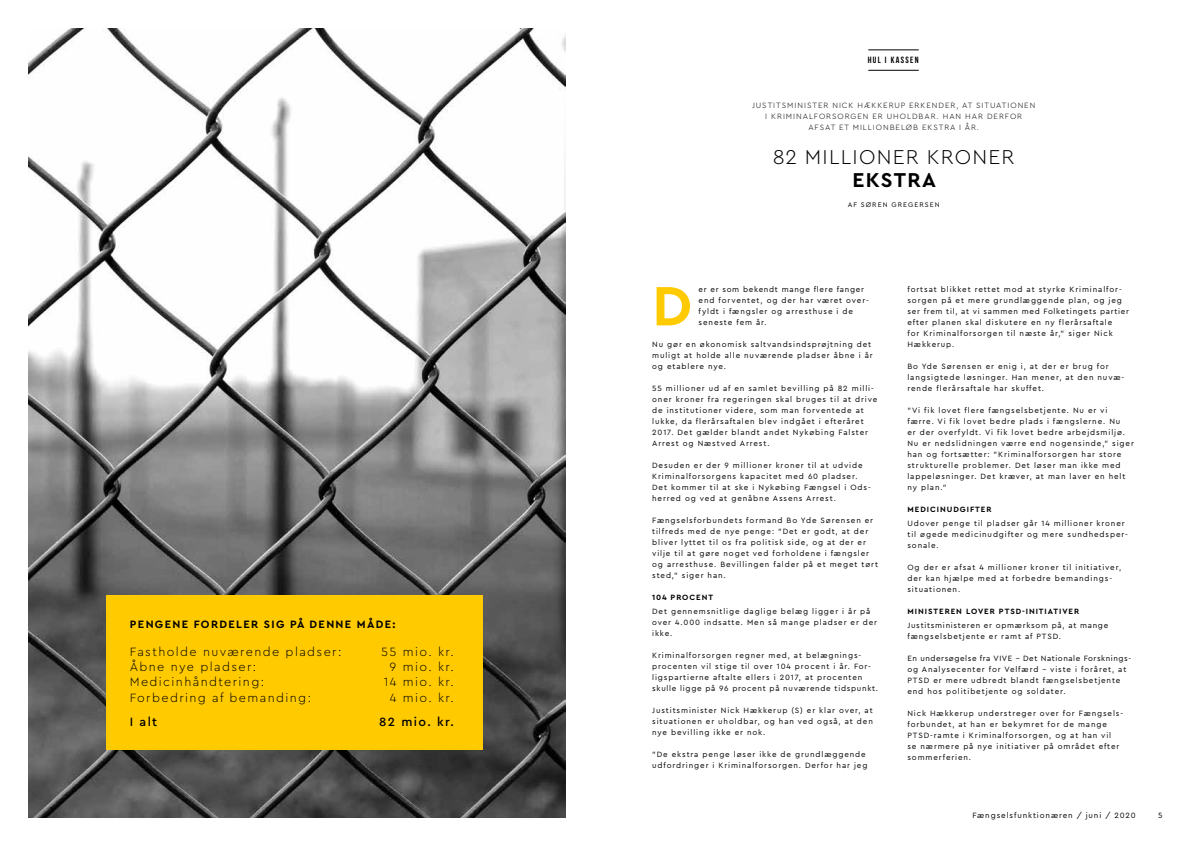
<style>
.page{position:relative;width:1191px;height:842px;background:#fff}
.page>*{position:absolute;margin:0;border:0;box-sizing:border-box;transform-origin:0 0}
.t1{font:700 58px "Cera PRO";color:#ffca00}
.t2{font:300 21px "Cera PRO";letter-spacing:.06em;color:#000}
.t3{font:700 21px "Cera PRO";letter-spacing:.06em;color:#000}
.t4{font:300 12.6px "Cera PRO";letter-spacing:.11em;color:#000}
.t5{font:500 12.6px "Cera PRO";letter-spacing:.11em;color:#000}
.t6{font:700 11.2px "Cera PRO";letter-spacing:.12em;color:#000}
.t7{font:700 9px "Bebas Neue";letter-spacing:.15em;color:#000}
.t8{font:8px/11px "Cera PRO";letter-spacing:.11em;color:#000}
.t9{font:300 8px/11px "Cera PRO";letter-spacing:.12em;color:#000;text-align:center}
.t10{font:8px/11px "Cera PRO";letter-spacing:.09em;color:#000}
.t11{font:700 8px "Cera PRO";letter-spacing:.12em;color:#000}
.t12{font:7px "Cera PRO";letter-spacing:.15em;color:#000}
</style>
<div class="page">
<img style="left:28px;top:28px;width:538px;height:790px">
<hr style="left:868px;top:70px;width:50px;height:1px;background:#000">
<hr style="left:868px;top:50px;width:50px;height:1px;background:#000">
<div style="left:106px;top:595px;width:376px;height:154px;background:#ffca00"></div>
<h3 class="t6" style="left:130px;top:617px;width:267px">PENGENE FORDELER SIG PÅ DENNE MÅDE:</h3>
<h3 class="t4" style="left:130px;top:643px;width:213px">Fastholde nuværende pladser:</h3>
<h3 class="t4" style="left:381px;top:643px;width:74px">55 mio. kr.</h3>
<h3 class="t4" style="left:130px;top:658px;width:128px">Åbne nye pladser:</h3>
<h3 class="t4" style="left:390px;top:658px;width:66px">9 mio. kr.</h3>
<h3 class="t4" style="left:130px;top:674px;width:136px">Medicinhåndtering:</h3>
<h3 class="t4" style="left:384px;top:674px;width:72px">14 mio. kr.</h3>
<h3 class="t4" style="left:130px;top:689px;width:183px">Forbedring af bemanding:</h3>
<h3 class="t4" style="left:390px;top:689px;width:66px">4 mio. kr.</h3>
<h3 class="t5" style="left:130px;top:713px;width:29px">I alt</h3>
<h3 class="t5" style="left:379px;top:713px;width:76px">82 mio. kr.</h3>
<p class="t7" style="left:867px;top:55px;width:53px">HUL I KASSEN</p>
<p class="t9" style="left:752px;top:99px;width:285px">JUSTITSMINISTER NICK HÆKKERUP ERKENDER, AT SITUATIONEN<br>I KRIMINALFORSORGEN ER UHOLDBAR. HAN HAR DERFOR<br>AFSAT ET MILLIONBELØB EKSTRA I ÅR.</p>
<h2 class="t2" style="left:772px;top:143px;width:243px">82 MILLIONER KRONER</h2>
<h2 class="t3" style="left:852px;top:166px;width:85px">EKSTRA</h2>
<p class="t12" style="left:847px;top:200px;width:94px">AF SØREN GREGERSEN</p>
<h1 class="t1" style="left:652px;top:267px;width:42px">D</h1>
<p class="t8" style="left:698px;top:284px;width:172px">er er som bekendt mange flere fanger end forventet, og der har været over&shy;fyldt i fængsler og arresthuse i de seneste fem år.</p>
<p class="t8" style="left:652px;top:339px;width:222px">Nu gør en økonomisk saltvandsindsprøjtning det muligt at holde alle nuværende pladser åbne i år og etablere nye.</p>
<p class="t8" style="left:652px;top:383px;width:227px">55 millioner ud af en samlet bevilling på 82 milli&shy;oner kroner fra regeringen skal bruges til at drive de institutioner videre, som man forventede at lukke, da flerårsaftalen blev indgået i efteråret 2017. Det gælder blandt andet Nykøbing Falster Arrest og Næstved Arrest.</p>
<p class="t8" style="left:652px;top:460px;width:220px">Desuden er der 9 millioner kroner til at udvide Kriminalforsorgens kapacitet med 60 pladser.<br>Det kommer til at ske i Nykøbing Fængsel i Ods&shy;herred og ved at genåbne Assens Arrest.</p>
<p class="t8" style="left:652px;top:515px;width:227px">Fængselsforbundets formand Bo Yde Sørensen er tilfreds med de nye penge: ”Det er godt, at der bliver lyttet til os fra politisk side, og at der er vilje til at gøre noget ved forholdene i fængsler og arresthuse. Bevillingen falder på et meget tørt sted,” siger han.</p>
<p class="t11" style="left:652px;top:592px;width:62px">104 PROCENT</p>
<p class="t8" style="left:652px;top:606px;width:226px">Det gennemsnitlige daglige belæg ligger i år på over 4.000 indsatte. Men så mange pladser er der ikke.</p>
<p class="t8" style="left:652px;top:650px;width:227px">Kriminalforsorgen regner med, at belægnings&shy;procenten vil stige til over 104 procent i år. For&shy;ligspartierne aftalte ellers i 2017, at procenten skulle ligge på 96 procent på nuværende tidspunkt.</p>
<p class="t8" style="left:652px;top:705px;width:222px;text-align:justify">Justitsminister Nick Hækkerup (S) er klar over, at situationen er uholdbar, og han ved også, at den nye bevilling ikke er nok.</p>
<p class="t8" style="left:652px;top:749px;width:217px">”De ekstra penge løser ikke de grundlæggende udfordringer i Kriminalforsorgen. Derfor har jeg</p>
<p class="t8" style="left:907px;top:284px;width:223px">fortsat blikket rettet mod at styrke Kriminalfor&shy;sorgen på et mere grundlæggende plan, og jeg ser frem til, at vi sammen med Folketingets partier efter planen skal diskutere en ny flerårsaftale<br>for Kriminalforsorgen til næste år,” siger Nick Hækkerup.</p>
<p class="t8" style="left:907px;top:361px;width:218px">Bo Yde Sørensen er enig i, at der er brug for langsigtede løsninger. Han mener, at den nuvæ&shy;rende flerårsaftale har skuffet.</p>
<p class="t8" style="left:907px;top:405px;width:228px">”Vi fik lovet flere fængselsbetjente. Nu er vi færre. Vi fik lovet bedre plads i fængslerne. Nu<br>er der overfyldt. Vi fik lovet bedre arbejdsmiljø.<br>Nu er nedslidningen værre end nogensinde,” siger han og fortsætter: ”Kriminalforsorgen har store strukturelle problemer. Det løser man ikke med lappeløsninger. Det kræver, at man laver en helt ny plan.”</p>
<p class="t11" style="left:907px;top:504px;width:86px">MEDICINUDGIFTER</p>
<p class="t8" style="left:907px;top:518px;width:222px">Udover penge til pladser går 14 millioner kroner til øgede medicinudgifter og mere sundhedsper&shy;sonale.</p>
<p class="t8" style="left:907px;top:562px;width:215px">Og der er afsat 4 millioner kroner til initiativer, der kan hjælpe med at forbedre bemandings&shy;situationen.</p>
<p class="t11" style="left:907px;top:606px;width:173px">MINISTEREN LOVER PTSD-INITIATIVER</p>
<p class="t10" style="left:907px;top:619px;width:202px">Justitsministeren er opmærksom på, at mange fængselsbetjente er ramt af PTSD.</p>
<p class="t8" style="left:907px;top:652px;width:225px">En undersøgelse fra VIVE - Det Nationale Forsknings&shy;og Analysecenter for Velfærd – viste i foråret, at PTSD er mere udbredt blandt fængselsbetjente end hos politibetjente og soldater.</p>
<p class="t8" style="left:907px;top:707px;width:217px">Nick Hækkerup understreger over for Fængsels&shy;forbundet, at han er bekymret for de mange PTSD-ramte i Kriminalforsorgen, og at han vil<br>se nærmere på nye initiativer på området efter sommerferien.</p>
<p class="t8" style="left:972px;top:809px;width:165px">Fængselsfunktionæren / juni / 2020</p>
<p class="t8" style="left:1158px;top:809px;width:6px">5</p>
</div>
